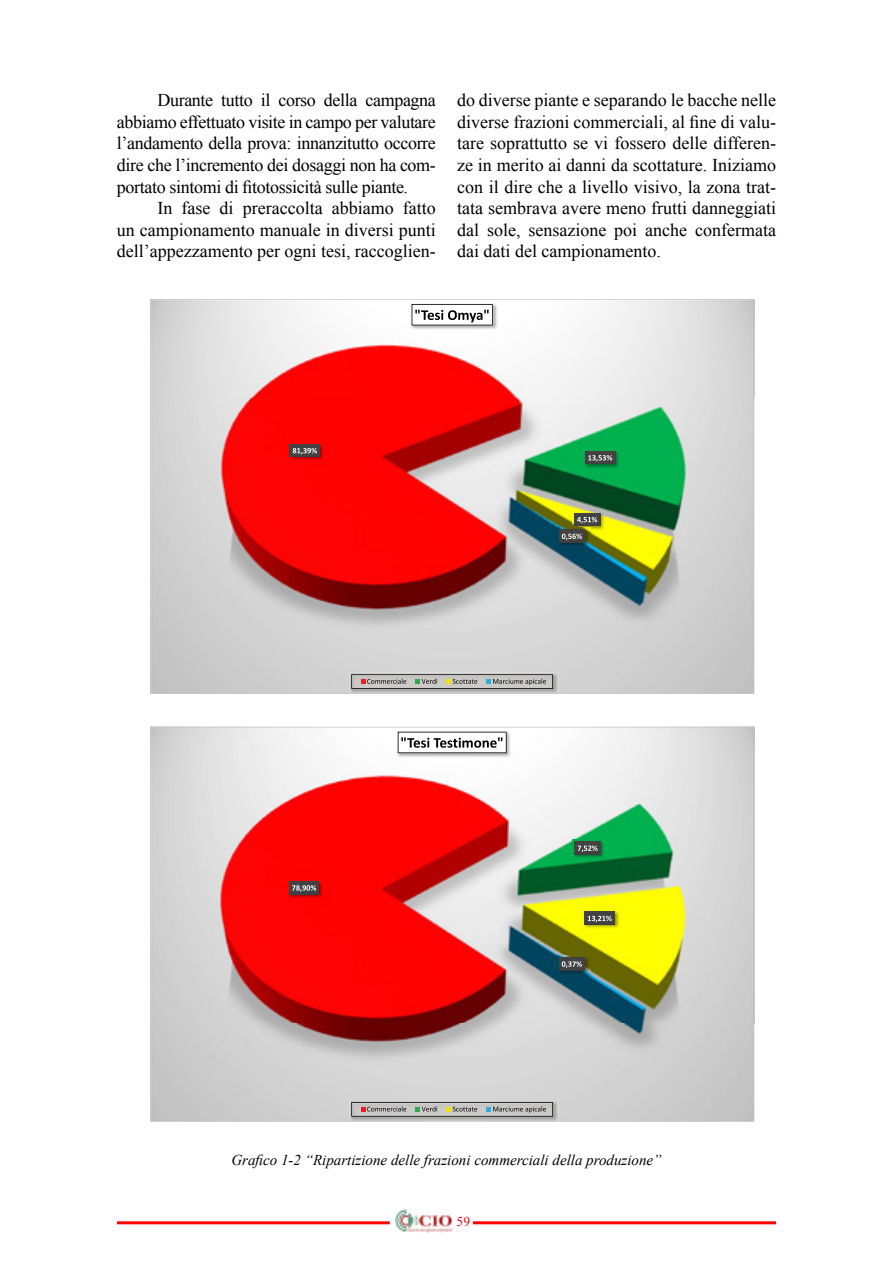
<style>
.page{position:relative;width:893px;height:1263px;background:#fff}
.page>*{position:absolute;margin:0;border:0;box-sizing:border-box;transform-origin:0 0}
.t1{font:18px/21.6px "Times New Roman";color:#000;text-align:justify}
.t2{font:italic 15px "Times New Roman";color:#000}
.t3{font:13.5px "Times New Roman";color:#e2001a}
</style>
<div class="page">
<img style="left:396px;top:1210px;width:57px;height:22px">
<hr style="left:117px;top:1221px;width:273px;height:3px;background:#f00">
<hr style="left:473px;top:1221px;width:303px;height:3px;background:#f00">
<svg style="left:150px;top:299px;width:604px;height:395px;background:#cd9d96"></svg>
<svg style="left:150px;top:727px;width:604px;height:394px;background:#d09e92"></svg>
<p class="t1" style="left:117px;top:89px;width:320px;text-indent:40px">Durante tutto il corso della campagna abbiamo effettuato visite in campo per valutare l’andamento della prova: innanzitutto occorre dire che l’incremento dei dosaggi non ha com&shy;portato sintomi di fitotossicità sulle piante.</p>
<p class="t1" style="left:117px;top:197px;width:320px;text-indent:40px">In fase di preraccolta abbiamo fatto un campionamento manuale in diversi punti dell’appezzamento per ogni tesi, raccoglien-</p>
<p class="t1" style="left:457px;top:89px;width:320px">do diverse piante e separando le bacche nelle diverse frazioni commerciali, al fine di valu&shy;tare soprattutto se vi fossero delle differen&shy;ze in merito ai danni da scottature. Iniziamo con il dire che a livello visivo, la zona trat&shy;tata sembrava avere meno frutti danneggiati dal sole, sensazione poi anche confermata dai dati del campionamento.</p>
<p class="t2" style="left:231px;top:1149px;width:432px">Grafico 1-2 “Ripartizione delle frazioni commerciali della produzione”</p>
<p class="t3" style="left:457px;top:1212px;width:15px">59</p>
</div>
